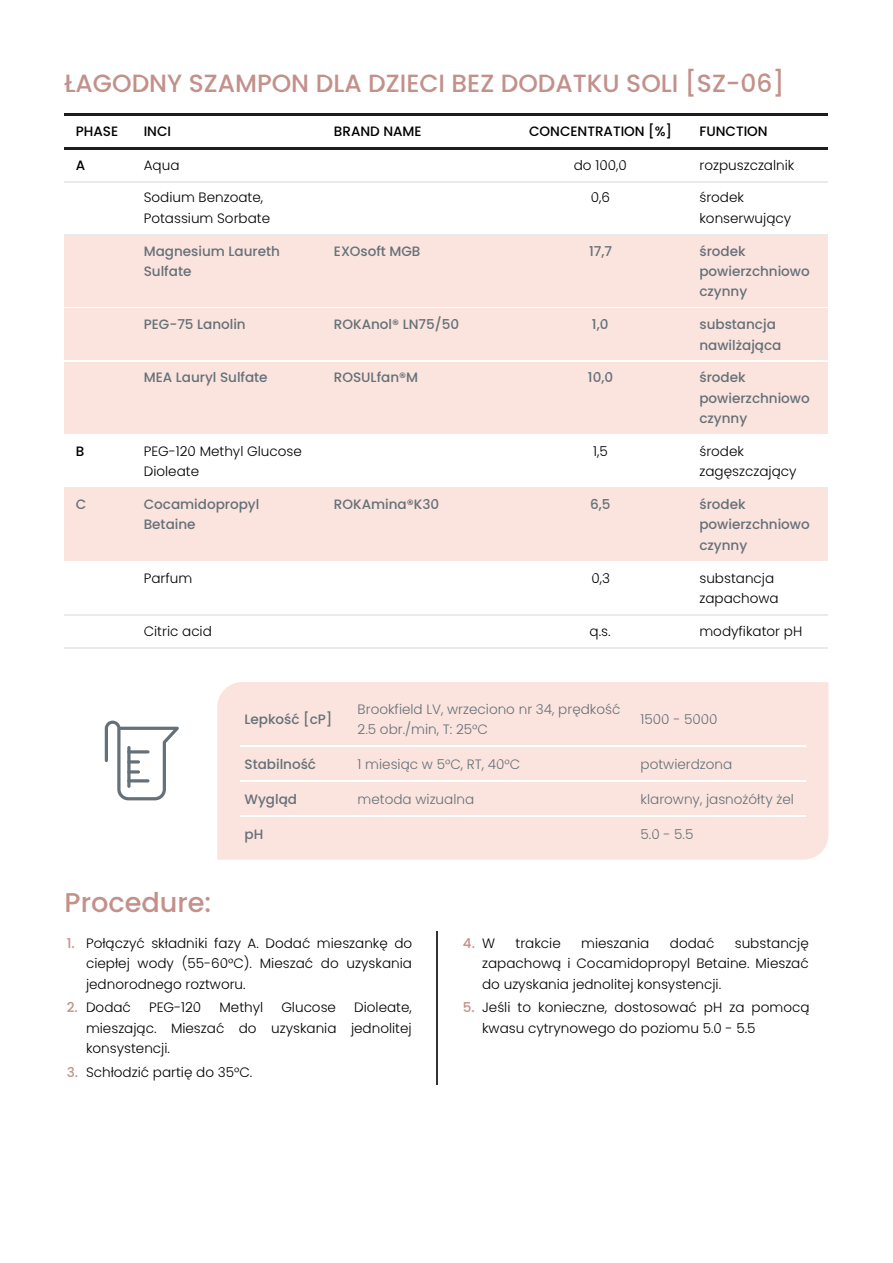
<style>
.page{position:relative;width:893px;height:1263px;background:#fff}
.page>*{position:absolute;margin:0;border:0;box-sizing:border-box;transform-origin:0 0}
.t1{font:500 27.15px "Poppins";letter-spacing:.005em;color:#c3908a}
.t2{font:24.9px "Medium Poppins";letter-spacing:.005em;color:#c3908a}
.t3{font:13.5px/20.4px "Light Poppins";letter-spacing:.005em;color:#000}
.t4{font:500 13.5px/20.4px "Poppins";letter-spacing:.005em;color:#657079}
.t5{font:13.5px/20.4px "Light Poppins";letter-spacing:.005em;color:#657079}
.t6{font:500 13.5px "Poppins";letter-spacing:.005em;color:#000}
.t7{font:500 13.5px "Poppins";color:#c3908a}
.s1{font-family:"Poppins";font-weight:500;color:#c3908a}
.s2{font-family:"Light Poppins";font-weight:400;color:#000}
</style>
<div class="page">
<hr style="left:64px;top:113px;width:764px;height:2px;background:#1d1d1b">
<hr style="left:64px;top:147px;width:764px;height:2px;background:#1d1d1b">
<hr style="left:64px;top:181px;width:764px;height:1px;background:#e7ebeb">
<hr style="left:64px;top:234px;width:764px;height:1px;background:#e7ebeb">
<div style="left:64px;top:235px;width:764px;height:74px;background:#fbe4de"></div>
<hr style="left:64px;top:308px;width:764px;height:1px;background:#fff">
<div style="left:64px;top:309px;width:764px;height:53px;background:#fbe4de"></div>
<hr style="left:64px;top:361px;width:764px;height:1px;background:#fff">
<div style="left:64px;top:362px;width:764px;height:74px;background:#fbe4de"></div>
<hr style="left:64px;top:434px;width:764px;height:2px;background:#fff">
<hr style="left:64px;top:488px;width:764px;height:1px;background:#e7ebeb">
<div style="left:64px;top:489px;width:764px;height:73px;background:#fbe4de"></div>
<hr style="left:64px;top:561px;width:764px;height:1px;background:#fff">
<hr style="left:64px;top:614px;width:764px;height:1px;background:#e7ebeb">
<hr style="left:64px;top:647px;width:764px;height:1px;background:#e7ebeb">
<div style="left:217px;top:682px;width:611px;height:178px;background:#fbe4de"></div>
<hr style="left:240px;top:745px;width:113px;height:2px;background:#fff">
<hr style="left:353px;top:745px;width:283px;height:2px;background:#fff">
<hr style="left:636px;top:745px;width:169px;height:2px;background:#fff">
<hr style="left:240px;top:780px;width:113px;height:2px;background:#fff">
<hr style="left:353px;top:780px;width:283px;height:2px;background:#fff">
<hr style="left:636px;top:780px;width:169px;height:2px;background:#fff">
<hr style="left:240px;top:816px;width:113px;height:1px;background:#fff">
<hr style="left:353px;top:816px;width:283px;height:1px;background:#fff">
<hr style="left:636px;top:816px;width:169px;height:1px;background:#fff">
<hr style="left:437px;top:931px;width:1px;height:154px;background:#333">
<svg style="left:105px;top:721px;width:74px;height:79px"></svg>
<hr style="left:127px;top:746px;width:3px;height:42px;background:#657079;border-radius:2px">
<svg style="left:127px;top:779px;width:22px;height:4px"></svg>
<svg style="left:127px;top:770px;width:13px;height:4px"></svg>
<svg style="left:127px;top:760px;width:13px;height:4px"></svg>
<svg style="left:127px;top:750px;width:22px;height:4px"></svg>
<h2 class="t2" style="left:64px;top:66px;width:721px">ŁAGODNY SZAMPON DLA DZIECI BEZ DODATKU SOLI [SZ-06]</h2>
<p class="t6" style="left:76px;top:122px;width:44px">PHASE</p>
<p class="t6" style="left:144px;top:122px;width:29px">INCI</p>
<p class="t6" style="left:334px;top:122px;width:89px">BRAND NAME</p>
<p class="t6" style="left:529px;top:122px;width:144px">CONCENTRATION [%]</p>
<p class="t6" style="left:699px;top:122px;width:70px">FUNCTION</p>
<p class="t6" style="left:76px;top:156px;width:11px">A</p>
<p class="t3" style="left:144px;top:155px;width:37px">Aqua</p>
<p class="t3" style="left:574px;top:155px;width:54px">do 100,0</p>
<p class="t3" style="left:699px;top:155px;width:96px">rozpuszczalnik</p>
<p class="t3" style="left:144px;top:188px;width:128px">Sodium Benzoate,<br>Potassium Sorbate</p>
<p class="t3" style="left:590px;top:188px;width:21px">0,6</p>
<p class="t3" style="left:699px;top:188px;width:93px">środek konserwujący</p>
<p class="t4" style="left:144px;top:241px;width:138px">Magnesium Laureth<br>Sulfate</p>
<p class="t4" style="left:334px;top:241px;width:88px">EXOsoft MGB</p>
<p class="t4" style="left:589px;top:241px;width:24px">17,7</p>
<p class="t4" style="left:699px;top:241px;width:112px">środek powierzchniowo czynny</p>
<p class="t4" style="left:144px;top:314px;width:103px">PEG-75 Lanolin</p>
<p class="t4" style="left:334px;top:314px;width:127px">ROKAnol® LN75/50</p>
<p class="t4" style="left:592px;top:314px;width:18px">1,0</p>
<p class="t4" style="left:699px;top:314px;width:83px">substancja nawilżająca</p>
<p class="t4" style="left:144px;top:367px;width:125px">MEA Lauryl Sulfate</p>
<p class="t4" style="left:334px;top:367px;width:86px">ROSULfan®M</p>
<p class="t4" style="left:588px;top:367px;width:27px">10,0</p>
<p class="t4" style="left:699px;top:367px;width:112px">środek powierzchniowo czynny</p>
<p class="t6" style="left:76px;top:442px;width:10px">B</p>
<p class="t3" style="left:144px;top:441px;width:159px">PEG-120 Methyl Glucose<br>Dioleate</p>
<p class="t3" style="left:593px;top:441px;width:16px">1,5</p>
<p class="t3" style="left:699px;top:441px;width:99px">środek zagęszczający</p>
<p class="t4" style="left:76px;top:494px;width:12px">C</p>
<p class="t4" style="left:144px;top:494px;width:117px">Cocamidopropyl<br>Betaine</p>
<p class="t4" style="left:334px;top:494px;width:107px">ROKAmina®K30</p>
<p class="t4" style="left:590px;top:494px;width:22px">6,5</p>
<p class="t4" style="left:699px;top:494px;width:112px">środek powierzchniowo czynny</p>
<p class="t3" style="left:144px;top:568px;width:50px">Parfum</p>
<p class="t3" style="left:591px;top:568px;width:20px">0,3</p>
<p class="t3" style="left:699px;top:568px;width:81px">substancja zapachowa</p>
<p class="t3" style="left:144px;top:621px;width:70px">Citric acid</p>
<p class="t3" style="left:589px;top:621px;width:22px">q.s.</p>
<p class="t3" style="left:699px;top:621px;width:104px">modyfikator pH</p>
<p class="t4" style="left:244px;top:709px;width:89px">Lepkość [cP]</p>
<p class="t5" style="left:357px;top:699px;width:264px">Brookfield LV, wrzeciono nr 34, prędkość<br>2.5 obr./min, T: 25°C</p>
<p class="t5" style="left:640px;top:709px;width:78px">1500 - 5000</p>
<p class="t4" style="left:244px;top:754px;width:73px">Stabilność</p>
<p class="t5" style="left:357px;top:754px;width:164px">1 miesiąc w 5°C, RT, 40°C</p>
<p class="t5" style="left:640px;top:754px;width:93px">potwierdzona</p>
<p class="t4" style="left:244px;top:789px;width:54px">Wygląd</p>
<p class="t5" style="left:357px;top:789px;width:118px">metoda wizualna</p>
<p class="t5" style="left:640px;top:789px;width:155px">klarowny, jasnożółty żel</p>
<p class="t4" style="left:244px;top:824px;width:20px">pH</p>
<p class="t5" style="left:640px;top:824px;width:54px">5.0 - 5.5</p>
<h1 class="t1" style="left:64px;top:883px;width:148px">Procedure:</h1>
<p class="t3" style="left:86px;top:933px;width:328px;text-align:justify;text-indent:-19px"><span class="s1">1.</span> Połączyć składniki fazy A. Dodać mieszankę do ciepłej wody (55-60°C). Mieszać do uzyskania jednorodnego roztworu.</p>
<p class="t3" style="left:67px;top:997px;width:66px"><span class="s1">2.</span> Dodać</p>
<p class="t3" style="left:149px;top:997px;width:54px">PEG-120</p>
<p class="t3" style="left:219px;top:997px;width:45px">Methyl</p>
<p class="t3" style="left:281px;top:997px;width:56px">Glucose</p>
<p class="t3" style="left:86px;top:997px;width:327px;text-align:justify;text-indent:268px">Dioleate, mieszając. Mieszać do uzyskania jednolitej konsystencji.</p>
<p class="t3" style="left:67px;top:1062px;width:187px"><span class="s1">3.</span> Schłodzić partię do 35°C.</p>
<p class="t7" style="left:463px;top:934px;width:34px">4. <span class="s2">W</span></p>
<p class="t3" style="left:515px;top:933px;width:47px">trakcie</p>
<p class="t3" style="left:581px;top:933px;width:70px">mieszania</p>
<p class="t3" style="left:670px;top:933px;width:46px">dodać</p>
<p class="t3" style="left:482px;top:933px;width:328px;text-align:justify;text-indent:253px">substancję zapachową i Cocamidopropyl Betaine. Mieszać do uzyskania jednolitej konsystencji.</p>
<p class="t3" style="left:482px;top:997px;width:329px;text-indent:-19px"><span class="s1">5.</span> Jeśli to konieczne, dostosować pH za pomocą kwasu cytrynowego do poziomu 5.0 - 5.5</p>
</div>
